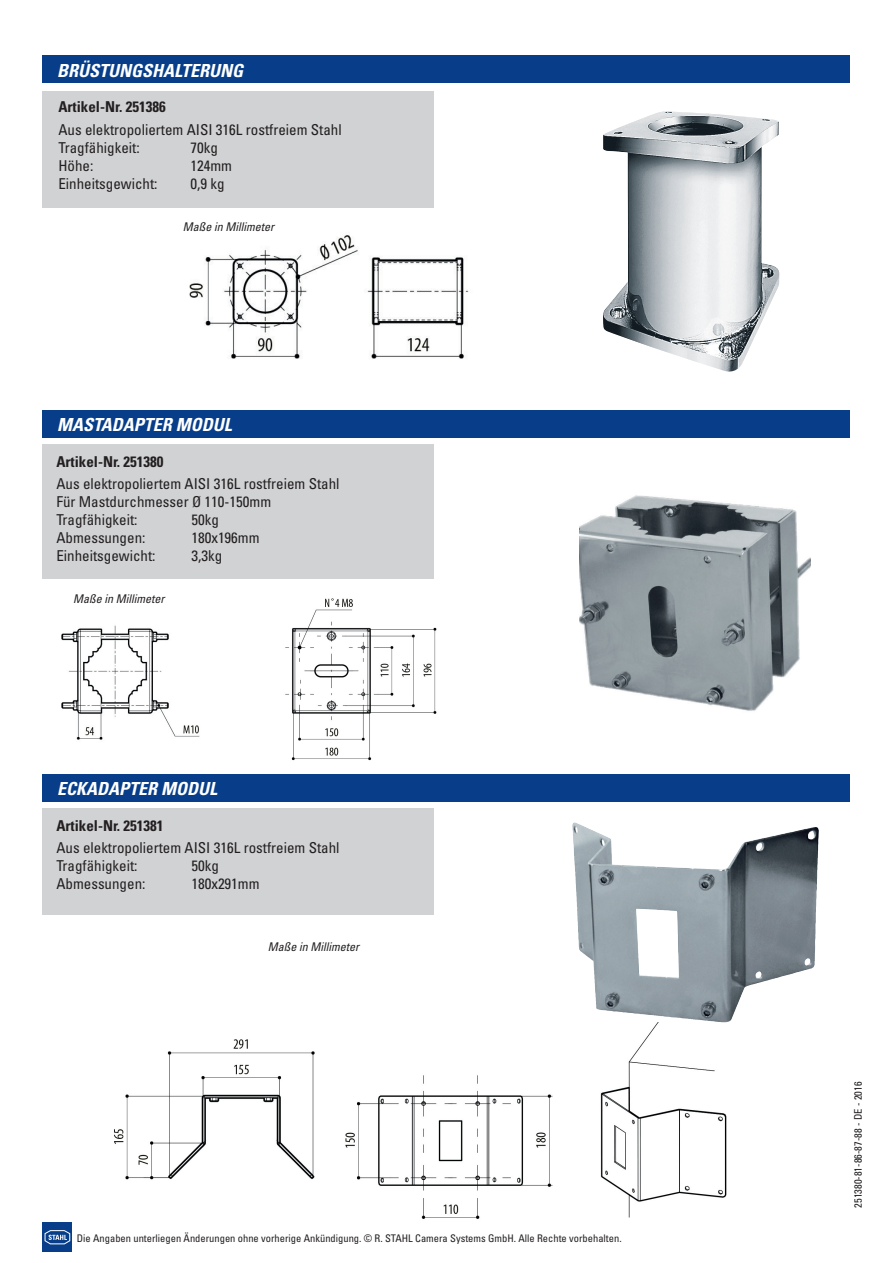
<style>
.page{position:relative;width:893px;height:1263px;background:#fff}
.page>*{position:absolute;margin:0;border:0;box-sizing:border-box;transform-origin:0 0}
.t1{font:italic 700 condensed 18px "Univers";color:#fff}
.t2{font:condensed 15px/18px "Univers";color:#231f20}
.t3{font:700 condensed 15px "Univers";color:#231f20}
.t4{font:italic condensed 12px "Univers";color:#231f20}
.t5{font:condensed 10.5px "Univers";color:#231f20}
</style>
<div class="page">
<div style="left:43px;top:1222px;width:29px;height:30px;background:#083e89"></div>
<svg style="left:44px;top:1230px;width:26px;height:14px"></svg>
<img style="left:61px;top:625px;width:139px;height:115px">
<img style="left:189px;top:235px;width:280px;height:124px">
<div style="left:43px;top:444px;width:391px;height:134px;background:#d1d2d4"></div>
<div style="left:43px;top:808px;width:391px;height:106px;background:#d1d2d4"></div>
<img style="left:114px;top:1023px;width:613px;height:196px">
<div style="left:43px;top:91px;width:391px;height:116px;background:#d1d2d4"></div>
<div style="left:43px;top:410px;width:807px;height:28px;background:#083e89"></div>
<div style="left:43px;top:774px;width:807px;height:27px;background:#083e89"></div>
<div style="left:43px;top:55px;width:807px;height:28px;background:#083e89"></div>
<img style="left:603px;top:111px;width:176px;height:261px">
<img style="left:579px;top:495px;width:232px;height:216px">
<img style="left:572px;top:823px;width:168px;height:199px">
<img style="left:285px;top:598px;width:152px;height:163px">
<p class="t1" style="left:57px;top:59px;width:187px">BRÜSTUNGSHALTERUNG</p>
<p class="t3" style="left:58px;top:98px;width:109px">Artikel-Nr. 251386</p>
<p class="t2" style="left:58px;top:120px;width:285px">Aus elektropoliertem AISI 316L rostfreiem Stahl<br>Tragfähigkeit:</p>
<p class="t2" style="left:190px;top:138px;width:29px">70kg</p>
<p class="t2" style="left:58px;top:156px;width:36px">Höhe:</p>
<p class="t2" style="left:190px;top:156px;width:43px">124mm</p>
<p class="t2" style="left:58px;top:174px;width:101px">Einheitsgewicht:</p>
<p class="t2" style="left:190px;top:174px;width:36px">0,9 kg</p>
<p class="t4" style="left:183px;top:219px;width:93px">Maße in Millimeter</p>
<p class="t1" style="left:57px;top:414px;width:176px">MASTADAPTER MODUL</p>
<p class="t3" style="left:56px;top:452px;width:109px">Artikel-Nr. 251380</p>
<p class="t2" style="left:56px;top:474px;width:285px">Aus elektropoliertem AISI 316L rostfreiem Stahl<br>Für Mastdurchmesser Ø 110-150mm<br>Tragfähigkeit:</p>
<p class="t2" style="left:191px;top:510px;width:29px">50kg</p>
<p class="t2" style="left:56px;top:528px;width:91px">Abmessungen:</p>
<p class="t2" style="left:191px;top:528px;width:70px">180x196mm</p>
<p class="t2" style="left:56px;top:546px;width:101px">Einheitsgewicht:</p>
<p class="t2" style="left:191px;top:546px;width:32px">3,3kg</p>
<p class="t4" style="left:73px;top:591px;width:93px">Maße in Millimeter</p>
<p class="t1" style="left:57px;top:778px;width:162px">ECKADAPTER MODUL</p>
<p class="t3" style="left:56px;top:816px;width:109px">Artikel-Nr. 251381</p>
<p class="t2" style="left:56px;top:838px;width:285px">Aus elektropoliertem AISI 316L rostfreiem Stahl<br>Tragfähigkeit:</p>
<p class="t2" style="left:191px;top:856px;width:29px">50kg</p>
<p class="t2" style="left:56px;top:874px;width:91px">Abmessungen:</p>
<p class="t2" style="left:191px;top:874px;width:70px">180x291mm</p>
<p class="t4" style="left:268px;top:939px;width:93px">Maße in Millimeter</p>
<p class="t5" style="left:77px;top:1231px;width:546px">Die Angaben unterliegen Änderungen ohne vorherige Ankündigung. © R. STAHL Camera Systems GmbH. Alle Rechte vorbehalten.</p>
<p class="t5" style="left:851px;top:1208px;width:127px;rotate:-90deg">251380-81-86-87-88 - DE - 2016</p>
</div>
